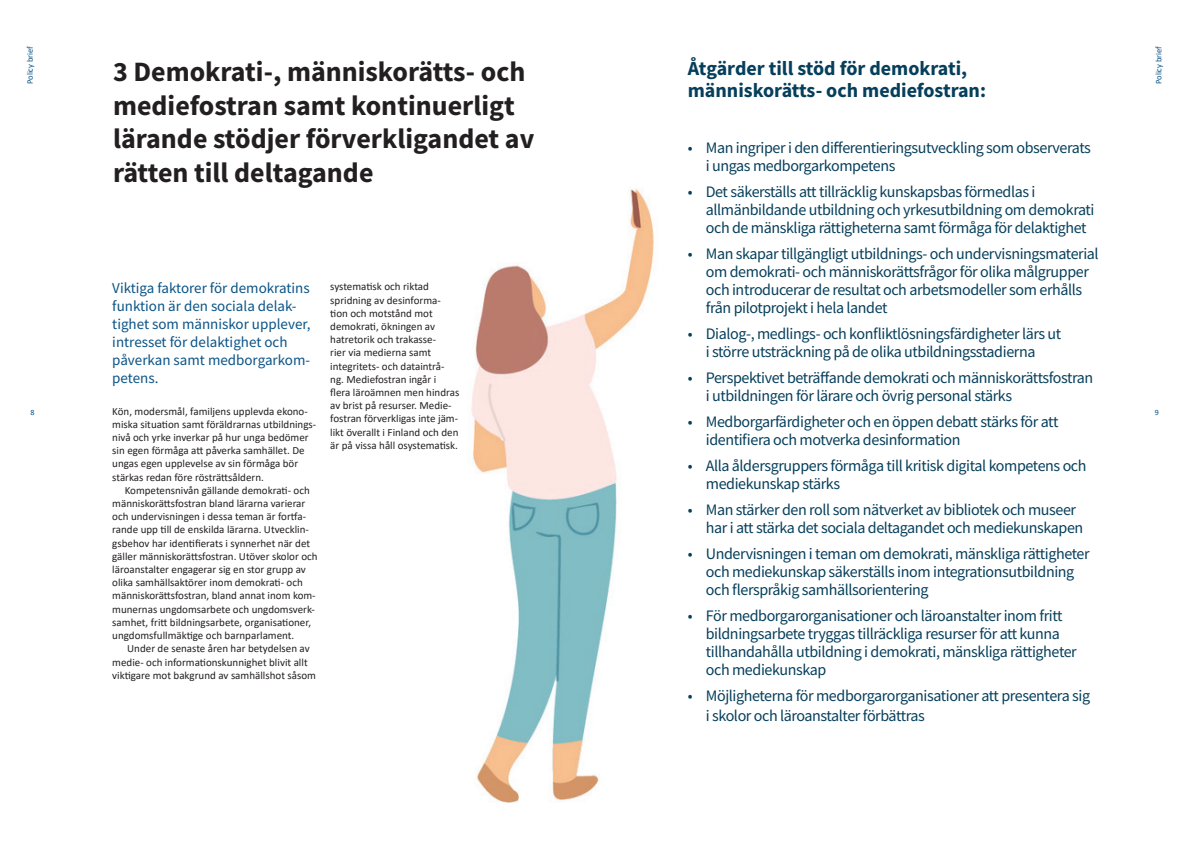
<style>
.page{position:relative;width:1191px;height:842px;background:#fff}
.page>*{position:absolute;margin:0;border:0;box-sizing:border-box;transform-origin:0 0}
.Otsikko_sisäsivut{font:700 28px/33.6px "Source Sans Pro";color:#231f20}
.Nosto_Large{font:700 20px/22px "Source Sans Pro";color:#063f5b}
.t1{font:16px/18px "Source Sans Pro";letter-spacing:-.025em;color:#063f5b}
.Ingressi{font:15px/18px "Source Sans Pro";color:#0a5487}
.Leipis_1__kappale{font:11px/13.2px "Calibri";color:#231f20}
.t2{font:8.5px "Calibri";color:#0a5487}
.t3{font:8px "Calibri";color:#0a5487}
</style>
<div class="page">
<img style="left:471px;top:189px;width:183px;height:614px">
<p class="t2" style="left:24px;top:84px;width:40px;rotate:-90deg">Policy brief</p>
<p class="t3" style="left:30px;top:407px;width:6px">8</p>
<h1 class="Otsikko_sisäsivut" style="left:113px;top:54px;width:423px">3 Demokrati-, människorätts- och mediefostran samt kontinuerligt lärande stödjer förverkligandet av rätten till deltagande</h1>
<p class="Ingressi" style="left:112px;top:279px;width:200px">Viktiga faktorer för demokratins funktion är den sociala delak&shy;tighet som människor upplever, intresset för delaktighet och påverkan samt medborgarkom&shy;petens.</p>
<p class="Leipis_1__kappale" style="left:112px;top:404px;width:197px">Kön, modersmål, familjens upplevda ekono-</p>
<p class="Leipis_1__kappale" style="left:112px;top:417px;width:205px">miska situation samt föräldrarnas utbildnings-</p>
<p class="Leipis_1__kappale" style="left:112px;top:430px;width:198px">nivå och yrke inverkar på hur unga bedömer</p>
<p class="Leipis_1__kappale" style="left:112px;top:444px;width:194px">sin egen förmåga att påverka samhället. De</p>
<p class="Leipis_1__kappale" style="left:112px;top:457px;width:187px">ungas egen upplevelse av sin förmåga bör</p>
<p class="Leipis_1__kappale" style="left:112px;top:470px;width:153px">stärkas redan före rösträttsåldern.</p>
<p class="Leipis_1__kappale" style="left:125px;top:483px;width:186px">Kompetensnivån gällande demokrati- och</p>
<p class="Leipis_1__kappale" style="left:112px;top:496px;width:195px">människorättsfostran bland lärarna varierar</p>
<p class="Leipis_1__kappale" style="left:112px;top:510px;width:195px">och undervisningen i dessa teman är fortfa-</p>
<p class="Leipis_1__kappale" style="left:112px;top:523px;width:198px">rande upp till de enskilda lärarna. Utvecklin-</p>
<p class="Leipis_1__kappale" style="left:112px;top:536px;width:199px">gsbehov har identifierats i synnerhet när det</p>
<p class="Leipis_1__kappale" style="left:112px;top:549px;width:207px">gäller människorättsfostran. Utöver skolor och</p>
<p class="Leipis_1__kappale" style="left:112px;top:562px;width:195px">läroanstalter engagerar sig en stor grupp av</p>
<p class="Leipis_1__kappale" style="left:112px;top:576px;width:192px">olika samhällsaktörer inom demokrati- och</p>
<p class="Leipis_1__kappale" style="left:112px;top:589px;width:205px">människorättsfostran, bland annat inom kom-</p>
<p class="Leipis_1__kappale" style="left:112px;top:602px;width:204px">munernas ungdomsarbete och ungdomsverk-</p>
<p class="Leipis_1__kappale" style="left:112px;top:615px;width:200px">samhet, fritt bildningsarbete, organisationer,</p>
<p class="Leipis_1__kappale" style="left:112px;top:628px;width:184px">ungdomsfullmäktige och barnparlament.</p>
<p class="Leipis_1__kappale" style="left:127px;top:642px;width:184px">Under de senaste åren har betydelsen av</p>
<p class="Leipis_1__kappale" style="left:112px;top:655px;width:197px">medie- och informationskunnighet blivit allt</p>
<p class="Leipis_1__kappale" style="left:112px;top:668px;width:205px">viktigare mot bakgrund av samhällshot såsom</p>
<p class="Leipis_1__kappale" style="left:330px;top:280px;width:131px">systematisk och riktad spridning av desinforma&shy;tion och motstånd mot demokrati, ökningen av hatretorik och trakasse-<br>rier via medierna samt integritets- och dataintrå&shy;ng. Mediefostran ingår i<br>flera läroämnen men hindras av brist på resurser. Medie&shy;fostran förverkligas inte jäm&shy;likt överallt i Finland och den är på vissa håll osystematisk.</p>
<p class="Nosto_Large" style="left:688px;top:57px;width:300px">Åtgärder till stöd för demokrati, människorätts- och mediefostran:</p>
<p class="t1" style="left:706px;top:139px;width:386px;text-indent:-18px">• Man ingriper i den differentieringsutveckling som observerats i ungas medborgarkompetens</p>
<p class="t1" style="left:706px;top:183px;width:390px;text-indent:-18px">• Det säkerställs att tillräcklig kunskapsbas förmedlas i allmänbildande utbildning och yrkesutbildning om demokrati och de mänskliga rättigheterna samt förmåga för delaktighet</p>
<p class="t1" style="left:706px;top:245px;width:394px;text-indent:-18px">• Man skapar tillgängligt utbildnings- och undervisningsmaterial om demokrati- och människorättsfrågor för olika målgrupper och introducerar de resultat och arbetsmodeller som erhålls från pilotprojekt i hela landet</p>
<p class="t1" style="left:688px;top:325px;width:375px;text-align:center">• Dialog-, medlings- och konfliktlösningsfärdigheter lärs ut i större utsträckning på de olika utbildningsstadierna</p>
<p class="t1" style="left:706px;top:369px;width:389px;text-indent:-18px">• Perspektivet beträffande demokrati och människorättsfostran i utbildningen för lärare och övrig personal stärks</p>
<p class="t1" style="left:706px;top:413px;width:354px;text-indent:-18px">• Medborgarfärdigheter och en öppen debatt stärks för att identifiera och motverka desinformation</p>
<p class="t1" style="left:706px;top:457px;width:382px;text-indent:-18px">• Alla åldersgruppers förmåga till kritisk digital kompetens och mediekunskap stärks</p>
<p class="t1" style="left:706px;top:501px;width:379px;text-indent:-18px">• Man stärker den roll som nätverket av bibliotek och museer har i att stärka det sociala deltagandet och mediekunskapen</p>
<p class="t1" style="left:706px;top:545px;width:385px;text-indent:-18px">• Undervisningen i teman om demokrati, mänskliga rättigheter och mediekunskap säkerställs inom integrationsutbildning och flerspråkig samhällsorientering</p>
<p class="t1" style="left:706px;top:607px;width:372px;text-indent:-18px">• För medborgarorganisationer och läroanstalter inom fritt bildningsarbete tryggas tillräckliga resurser för att kunna tillhandahålla utbildning i demokrati, mänskliga rättigheter och mediekunskap</p>
<p class="t1" style="left:706px;top:686px;width:386px;line-height:20px;text-indent:-18px">• Möjligheterna för medborgarorganisationer att presentera sig i skolor och läroanstalter förbättras</p>
<p class="t2" style="left:1152px;top:84px;width:40px;rotate:-90deg">Policy brief</p>
<p class="t3" style="left:1155px;top:407px;width:6px">9</p>
</div>
